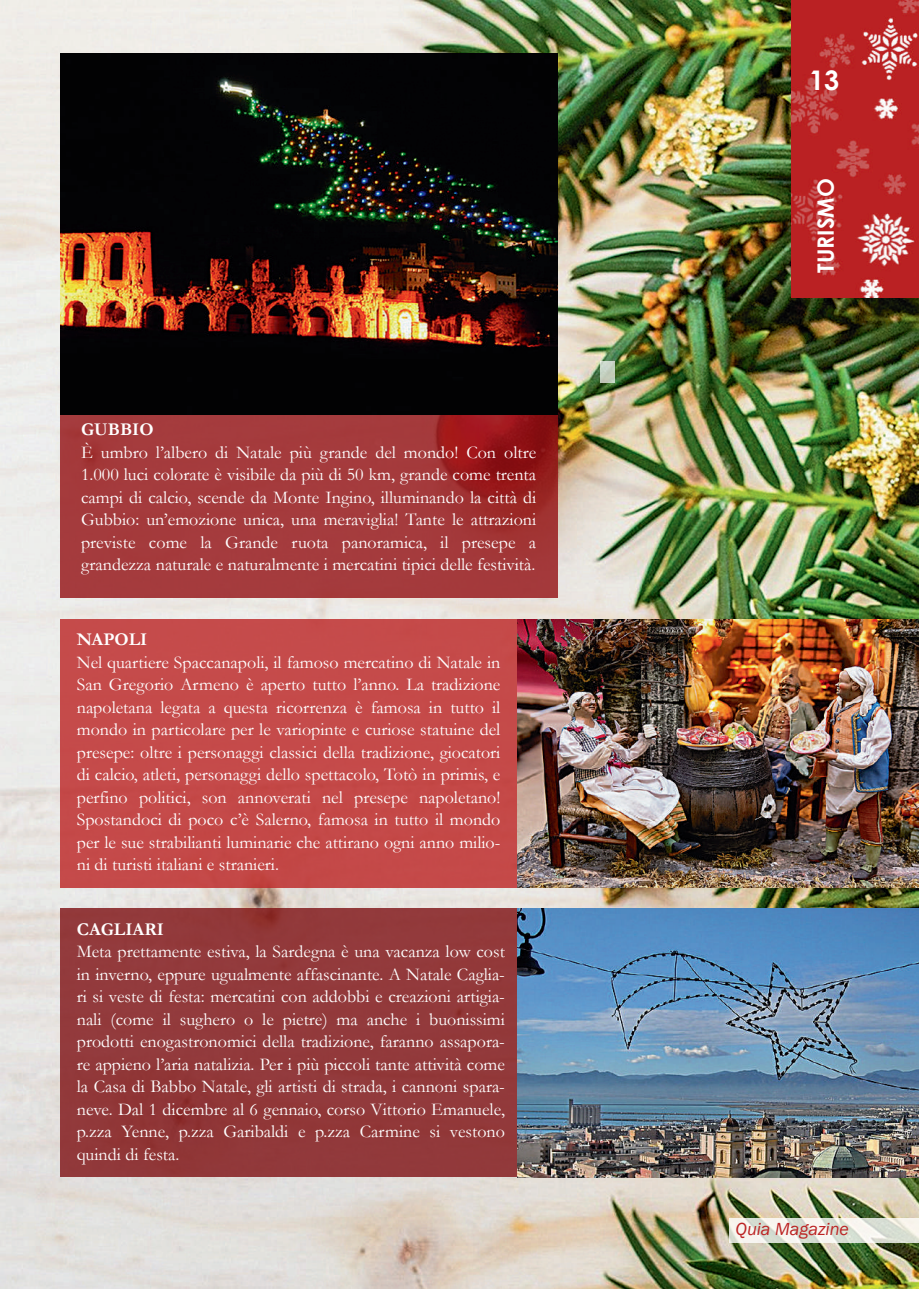
<style>
.page{position:relative;width:919px;height:1289px;background:#fff}
.page>*{position:absolute;margin:0;border:0;box-sizing:border-box;transform-origin:0 0}
.t1{font:700 27px "Century Gothic";color:#fff}
.t2{font:700 22.5px "Century Gothic";color:#fff}
.t3{font:18px/22.5px "Garamond";color:#fff;text-align:justify}
.t4{font:700 18px "Garamond";color:#fff}
.t5{font:italic 18px "Franklin Gothic";color:#bc2323}
</style>
<div class="page">
<img style="left:0;top:1px;width:918px;height:1287px">
<div style="left:600px;top:361px;width:14px;height:22px;background:#fff;opacity:.7"></div>
<img style="left:791px;top:0;width:127px;height:297px">
<div style="left:60px;top:61px;width:498px;height:536px;background:#930f12;opacity:.8"></div>
<div style="left:60px;top:619px;width:858px;height:268px;background:#c54a49"></div>
<div style="left:60px;top:908px;width:858px;height:268px;background:#92393b"></div>
<div style="left:729px;top:1217px;width:189px;height:25px;background:#fff;opacity:.8"></div>
<img style="left:60px;top:53px;width:498px;height:361px">
<img style="left:517px;top:619px;width:401px;height:268px">
<img style="left:517px;top:908px;width:401px;height:268px">
<p class="t4" style="left:81px;top:419px;width:74px">GUBBIO</p>
<p class="t3" style="left:81px;top:441px;width:456px">È umbro l’albero di Natale più grande del mondo! Con oltre 1.000 luci colorate è visibile da più di 50 km, grande come trenta campi di calcio, scende da Monte Ingino, illuminando la città di Gubbio: un’emozione unica, una meraviglia! Tante le attrazioni previste come la Grande ruota panoramica, il presepe a grandezza naturale e naturalmente i mercatini tipici delle festività.</p>
<p class="t4" style="left:77px;top:629px;width:72px">NAPOLI</p>
<p class="t3" style="left:77px;top:651px;width:425px">Nel quartiere Spaccanapoli, il famoso mercatino di Natale in San Gregorio Armeno è aperto tutto l’anno. La tradizione napoletana legata a questa ricorrenza è famosa in tutto il mondo in particolare per le variopinte e curiose statuine del presepe: oltre i personaggi classici della tradizione, giocatori di calcio, atleti, personaggi dello spettacolo, Totò in primis, e perfino politici, son annoverati nel presepe napoletano!<br>Spostandoci di poco c’è Salerno, famosa in tutto il mondo per le sue strabilianti luminarie che attirano ogni anno milio&shy;ni di turisti italiani e stranieri.</p>
<p class="t4" style="left:77px;top:919px;width:89px">CAGLIARI</p>
<p class="t3" style="left:77px;top:940px;width:429px">Meta prettamente estiva, la Sardegna è una vacanza low cost in inverno, eppure ugualmente affascinante. A Natale Caglia&shy;ri si veste di festa: mercatini con addobbi e creazioni artigia&shy;nali (come il sughero o le pietre) ma anche i buonissimi prodotti enogastronomici della tradizione, faranno assapora&shy;re appieno l’aria natalizia. Per i più piccoli tante attività come la Casa di Babbo Natale, gli artisti di strada, i cannoni spara&shy;neve. Dal 1 dicembre al 6 gennaio, corso Vittorio Emanuele, p.zza Yenne, p.zza Garibaldi e p.zza Carmine si vestono quindi di festa.</p>
<h1 class="t1" style="left:799px;top:60px;width:32px">11</h1>
<h1 class="t1" style="left:809px;top:63px;width:32px">13</h1>
<p class="t2" style="left:811px;top:272px;width:96px;rotate:-90deg">TURISMO</p>
<p class="t5" style="left:735px;top:1218px;width:115px">Quia Magazine</p>
</div>
